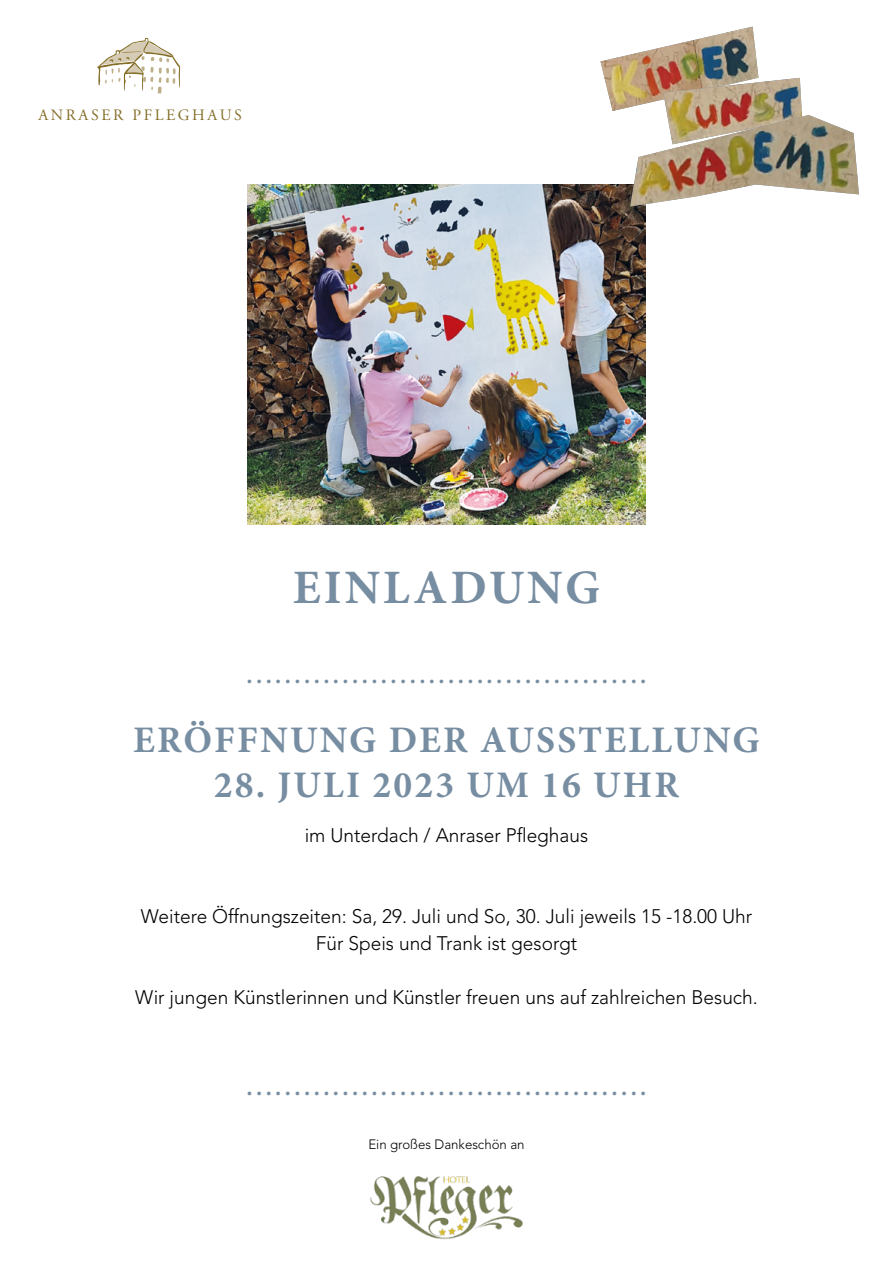
<style>
.page{position:relative;width:893px;height:1263px;background:#fff}
.page>*{position:absolute;margin:0;border:0;box-sizing:border-box;transform-origin:0 0}
.t1{font:700 48px "Minion Pro";letter-spacing:.06em;color:#778da1}
.t2{font:700 37.5px "Minion Pro";letter-spacing:.06em;color:#778da1}
.t3{font:700 24.3px "Minion Pro";color:#778da1}
.t4{font:300 19.5px/27px "Avenir LT Std";color:#000;text-align:center}
.t5{font:15.75px "Adobe Garamond Pro";letter-spacing:.165em;color:#846e28}
.t6{font:300 13.5px "Avenir LT Std";color:#000}
</style>
<div class="page">
<img style="left:370px;top:1176px;width:154px;height:64px">
<svg style="left:97px;top:38px;width:83px;height:55px"></svg>
<img style="left:247px;top:185px;width:399px;height:340px">
<img style="left:600px;top:27px;width:202px;height:179px">
<img style="left:630px;top:115px;width:229px;height:91px">
<p class="t5" style="left:38px;top:105px;width:205px">ANRASER PFLEGHAUS</p>
<h1 class="t1" style="left:293px;top:553px;width:309px">EINLADUNG</h1>
<p class="t3" style="left:246px;top:658px;width:401px">..........................................</p>
<h2 class="t2" style="left:133px;top:714px;width:628px">ERÖFFNUNG DER AUSSTELLUNG</h2>
<h2 class="t2" style="left:214px;top:759px;width:467px">28. JULI 2023 UM 16 UHR</h2>
<p class="t4" style="left:305px;top:822px;width:285px">im Unterdach / Anraser Pfleghaus</p>
<p class="t4" style="left:141px;top:903px;width:613px">Weitere Öffnungszeiten: Sa, 29. Juli und So, 30. Juli jeweils 15 -18.00 Uhr<br>Für Speis und Trank ist gesorgt</p>
<p class="t4" style="left:135px;top:984px;width:624px">Wir jungen Künstlerinnen und Künstler freuen uns auf zahlreichen Besuch.</p>
<p class="t3" style="left:246px;top:1070px;width:401px">..........................................</p>
<p class="t6" style="left:368px;top:1136px;width:158px">Ein großes Dankeschön an</p>
</div>
